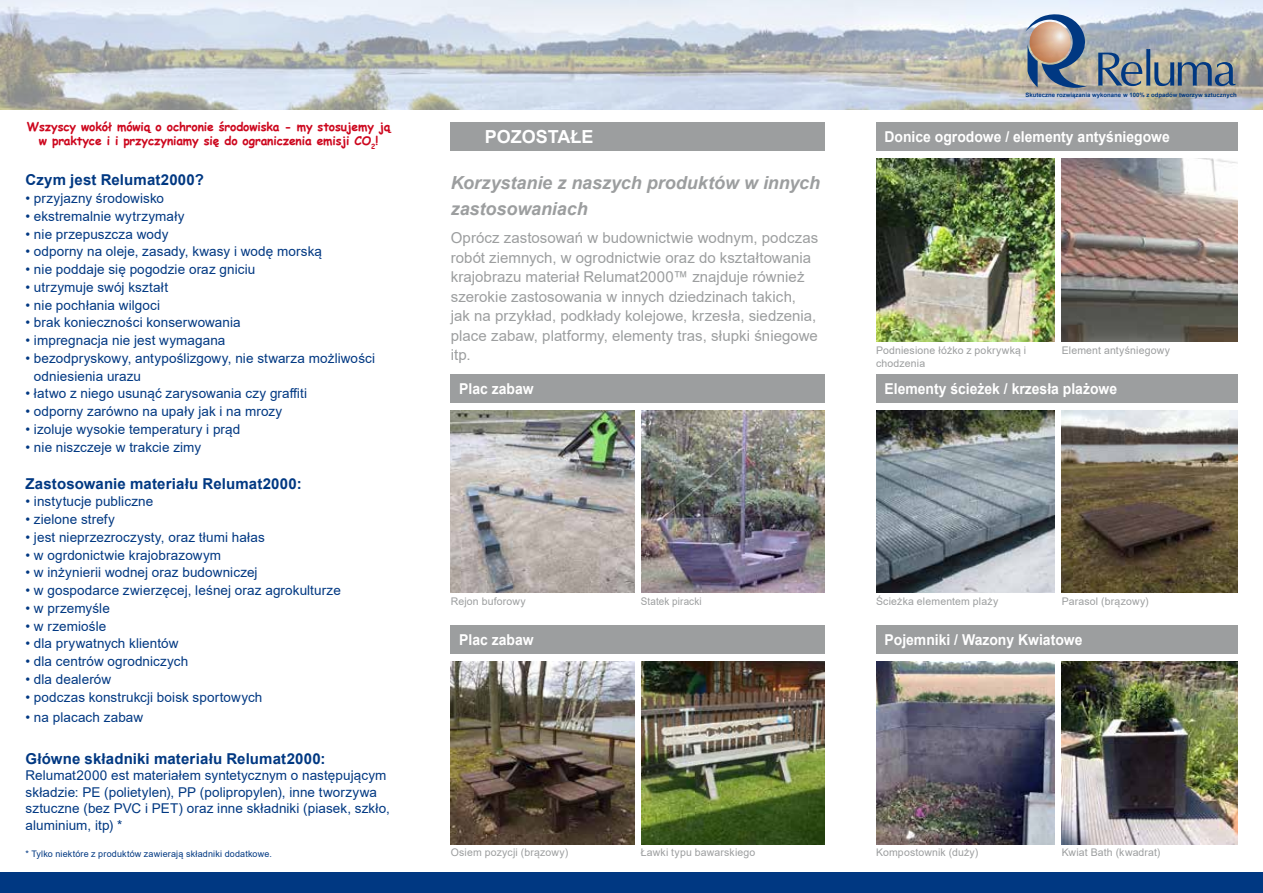
<style>
.page{position:relative;width:1263px;height:893px;background:#fff}
.page>*{position:absolute;margin:0;border:0;box-sizing:border-box;transform-origin:0 0}
.t1{font:italic 700 18px/25.8px "Arial";letter-spacing:-.005em;color:#9c9e9f}
.t2{font:700 18px "Arial";color:#fff}
.t3{font:15px/19.5px "Arial";letter-spacing:.005em;color:#9c9e9f}
.t4{font:700 15px "Arial";color:#fff;scale:.93 1}
.t5{font:700 15px "Arial";letter-spacing:.01em;color:#003882}
.t6{font:13.5px/16.5px "Arial";letter-spacing:.01em;color:#003882}
.t7{font:700 12px/14.4px "Comic Sans MS";letter-spacing:-.01em;color:#cd071e;text-align:center}
.t8{font:10.5px/12.8px "Arial";letter-spacing:.015em;color:#9c9e9f}
.t9{font:10.5px "Arial";letter-spacing:.015em;color:#9c9e9f;scale:.94 1}
.t10{font:9px "Arial";letter-spacing:.02em;color:#003882}
.t11{font:700 6px "Arial";color:#003882}
</style>
<div class="page">
<img style="left:0;top:0;width:1263px;height:109px">
<svg style="left:1025px;top:14px;width:62px;height:74px;background:#8b8e99"></svg>
<svg style="left:1098px;top:49px;width:137px;height:37px;background:#808d96"></svg>
<div style="left:451px;top:122px;width:374px;height:29px;background:#9c9e9f"></div>
<div style="left:876px;top:374px;width:361px;height:29px;background:#9c9e9f"></div>
<div style="left:451px;top:374px;width:374px;height:29px;background:#9c9e9f"></div>
<div style="left:876px;top:122px;width:361px;height:29px;background:#9c9e9f"></div>
<img style="left:1061px;top:159px;width:176px;height:182px">
<div style="left:876px;top:625px;width:361px;height:29px;background:#9c9e9f"></div>
<div style="left:451px;top:625px;width:374px;height:29px;background:#9c9e9f"></div>
<img style="left:641px;top:661px;width:183px;height:183px">
<div style="left:0;top:872px;width:1263px;height:21px;background:#003882"></div>
<img style="left:451px;top:410px;width:183px;height:183px">
<img style="left:641px;top:410px;width:184px;height:183px">
<img style="left:451px;top:661px;width:183px;height:183px">
<img style="left:876px;top:159px;width:178px;height:182px">
<img style="left:1062px;top:410px;width:175px;height:183px">
<img style="left:1062px;top:661px;width:175px;height:183px">
<img style="left:876px;top:410px;width:178px;height:183px">
<img style="left:876px;top:662px;width:178px;height:182px">
<p class="t7" style="left:27px;top:119px;width:365px">Wszyscy wokół mówią o ochronie środowiska - my stosujemy ją w praktyce i i przyczyniamy się do ograniczenia emisji CO<sub>2</sub>!</p>
<p class="t5" style="left:26px;top:170px;width:180px">Czym jest Relumat2000?</p>
<p class="t6" style="left:26px;top:190px;width:140px">• przyjazny środowisko</p>
<p class="t6" style="left:26px;top:208px;width:161px">• ekstremalnie wytrzymały</p>
<p class="t6" style="left:26px;top:225px;width:145px">• nie przepuszcza wody</p>
<p class="t6" style="left:26px;top:243px;width:298px">• odporny na oleje, zasady, kwasy i wodę morską</p>
<p class="t6" style="left:26px;top:261px;width:231px">• nie poddaje się pogodzie oraz gniciu</p>
<p class="t6" style="left:26px;top:279px;width:144px">• utrzymuje swój kształt</p>
<p class="t6" style="left:26px;top:296px;width:136px">• nie pochłania wilgoci</p>
<p class="t6" style="left:26px;top:314px;width:217px">• brak konieczności konserwowania</p>
<p class="t6" style="left:26px;top:332px;width:201px">• impregnacja nie jest wymagana</p>
<p class="t6" style="left:34px;top:349px;width:343px;line-height:17.7px;text-indent:-8px">• bezodpryskowy, antypoślizgowy, nie stwarza możliwości odniesienia urazu</p>
<p class="t6" style="left:26px;top:385px;width:283px">• łatwo z niego usunąć zarysowania czy graffiti</p>
<p class="t6" style="left:26px;top:403px;width:258px">• odporny zarówno na upały jak i na mrozy</p>
<p class="t6" style="left:26px;top:421px;width:216px">• izoluje wysokie temperatury i prąd</p>
<p class="t6" style="left:26px;top:438px;width:177px">• nie niszczeje w trakcie zimy</p>
<p class="t5" style="left:26px;top:473px;width:278px">Zastosowanie materiału Relumat2000:</p>
<p class="t6" style="left:26px;top:493px;width:129px">• instytucje publiczne</p>
<p class="t6" style="left:26px;top:511px;width:91px">• zielone strefy</p>
<p class="t6" style="left:26px;top:529px;width:241px">• jest nieprzezroczysty, oraz tłumi hałas</p>
<p class="t6" style="left:26px;top:546px;width:197px">• w ogrdonictwie krajobrazowym</p>
<p class="t6" style="left:26px;top:564px;width:234px">• w inżynierii wodnej oraz budowniczej</p>
<p class="t6" style="left:26px;top:582px;width:317px">• w gospodarce zwierzęcej, leśnej oraz agrokulturze</p>
<p class="t6" style="left:26px;top:600px;width:86px">• w przemyśle</p>
<p class="t6" style="left:26px;top:617px;width:82px">• w rzemiośle</p>
<p class="t6" style="left:26px;top:635px;width:154px">• dla prywatnych klientów</p>
<p class="t6" style="left:26px;top:653px;width:164px">• dla centrów ogrodniczych</p>
<p class="t6" style="left:26px;top:671px;width:87px">• dla dealerów</p>
<p class="t6" style="left:26px;top:688px;width:238px">• podczas konstrukcji boisk sportowych</p>
<p class="t6" style="left:26px;top:709px;width:119px">• na placach zabaw</p>
<p class="t5" style="left:26px;top:748px;width:302px">Główne składniki materiału Relumat2000:</p>
<p class="t6" style="left:26px;top:767px;width:366px">Relumat2000 est materiałem syntetycznym o następującym składzie: PE (polietylen), PP (polipropylen), inne tworzywa sztuczne (bez PVC i PET) oraz inne składniki (piasek, szkło, aluminium, itp) *</p>
<p class="t10" style="left:26px;top:847px;width:248px">* Tylko niektóre z produktów zawierają składniki dodatkowe.</p>
<p class="t11" style="left:1025px;top:91px;width:213px">Skuteczne rozwiązania wykonane w 100% z odpadów tworzyw sztucznych</p>
<h1 class="t2" style="left:485px;top:125px;width:110px">POZOSTAŁE</h1>
<h1 class="t1" style="left:451px;top:171px;width:371px">Korzystanie z naszych produktów w innych zastosowaniach</h1>
<p class="t3" style="left:451px;top:228px;width:369px">Oprócz zastosowań w budownictwie wodnym, podczas robót ziemnych, w ogrodnictwie oraz do kształtowania krajobrazu materiał Relumat2000™ znajduje również szerokie zastosowania w innych dziedzinach takich, jak na przykład, podkłady kolejowe, krzesła, siedzenia, place zabaw, platformy, elementy tras, słupki śniegowe itp.</p>
<p class="t4" style="left:459px;top:379px;width:82px">Plac zabaw</p>
<p class="t4" style="left:884px;top:379px;width:252px">Elementy ścieżek / krzesła plażowe</p>
<p class="t4" style="left:884px;top:127px;width:308px">Donice ogrodowe / elementy antyśniegowe</p>
<p class="t8" style="left:876px;top:344px;width:152px">Podniesione łóżko z pokrywką i chodzenia</p>
<p class="t8" style="left:1062px;top:344px;width:110px">Element antyśniegowy</p>
<p class="t8" style="left:451px;top:595px;width:76px">Rejon buforowy</p>
<p class="t9" style="left:641px;top:594px;width:66px">Statek piracki</p>
<p class="t8" style="left:876px;top:595px;width:124px">Ścieżka elementem plaży</p>
<p class="t8" style="left:1062px;top:595px;width:88px">Parasol (brązowy)</p>
<p class="t4" style="left:459px;top:630px;width:82px">Plac zabaw</p>
<p class="t4" style="left:884px;top:630px;width:214px">Pojemniki / Wazony Kwiatowe</p>
<p class="t8" style="left:451px;top:845px;width:119px">Osiem pozycji (brązowy)</p>
<p class="t8" style="left:641px;top:845px;width:116px">Ławki typu bawarskiego</p>
<p class="t8" style="left:876px;top:845px;width:104px">Kompostownik (duży)</p>
<p class="t8" style="left:1062px;top:845px;width:100px">Kwiat Bath (kwadrat)</p>
</div>
